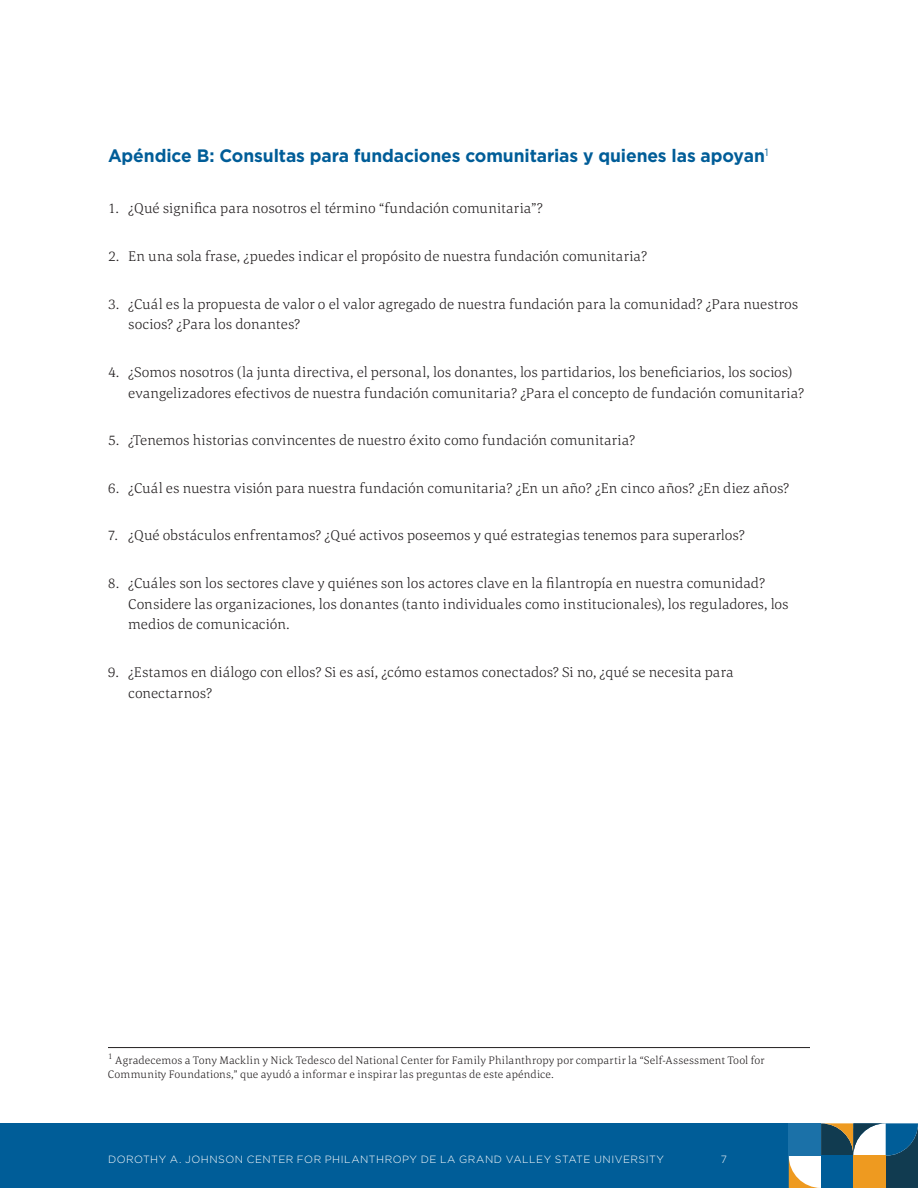
<style>
.page{position:relative;width:918px;height:1188px;background:#fff}
.page>*{position:absolute;margin:0;border:0;box-sizing:border-box;transform-origin:0 0}
.t1{font:700 18px "Gotham";letter-spacing:-.005em;color:#005d98}
.t2{font:300 14.7px/20.5px "Corda";letter-spacing:.005em;color:#231f20}
.t3{font:300 11.25px/14.2px "Corda";letter-spacing:.02em;color:#231f20}
.t4{font:300 10.5px "Gotham";letter-spacing:.045em;color:#fff}
</style>
<div class="page">
<div style="left:0;top:1123px;width:789px;height:65px;background:#005d98"></div>
<svg style="left:789px;top:1123px;width:129px;height:65px"></svg>
<div style="left:853px;top:1156px;width:33px;height:32px;background:#ee9a20"></div>
<hr style="left:108px;top:1047px;width:702px;height:1px;background:#231f20">
<p class="t1" style="left:108px;top:145px;width:662px">Apéndice B: Consultas para fundaciones comunitarias y quienes las apoyan<sup>1</sup></p>
<p class="t2" style="left:108px;top:198px;width:436px">1. ¿Qué significa para nosotros el término “fundación comunitaria”?</p>
<p class="t2" style="left:108px;top:245px;width:541px">2. En una sola frase, ¿puedes indicar el propósito de nuestra fundación comunitaria?</p>
<p class="t2" style="left:128px;top:293px;width:672px;text-indent:-20px">3. ¿Cuál es la propuesta de valor o el valor agregado de nuestra fundación para la comunidad? ¿Para nuestros socios? ¿Para los donantes?</p>
<p class="t2" style="left:128px;top:361px;width:678px;text-indent:-20px">4. ¿Somos nosotros (la junta directiva, el personal, los donantes, los partidarios, los beneficiarios, los socios) evangelizadores efectivos de nuestra fundación comunitaria? ¿Para el concepto de fundación comunitaria?</p>
<p class="t2" style="left:108px;top:430px;width:529px">5. ¿Tenemos historias convincentes de nuestro éxito como fundación comunitaria?</p>
<p class="t2" style="left:108px;top:477px;width:683px">6. ¿Cuál es nuestra visión para nuestra fundación comunitaria? ¿En un año? ¿En cinco años? ¿En diez años?</p>
<p class="t2" style="left:108px;top:525px;width:638px">7. ¿Qué obstáculos enfrentamos? ¿Qué activos poseemos y qué estrategias tenemos para superarlos?</p>
<p class="t2" style="left:128px;top:572px;width:662px;text-indent:-20px">8. ¿Cuáles son los sectores clave y quiénes son los actores clave en la filantropía en nuestra comunidad?<br>Considere las organizaciones, los donantes (tanto individuales como institucionales), los reguladores, los medios de comunicación.</p>
<p class="t2" style="left:128px;top:661px;width:607px;text-indent:-20px">9. ¿Estamos en diálogo con ellos? Si es así, ¿cómo estamos conectados? Si no, ¿qué se necesita para conectarnos?</p>
<p class="t3" style="left:108px;top:1053px;width:658px"><sup>1</sup> Agradecemos a Tony Macklin y Nick Tedesco del National Center for Family Philanthropy por compartir la “Self-Assessment Tool for<br>Community Foundations,” que ayudó a informar e inspirar las preguntas de este apéndice.</p>
<p class="t4" style="left:108px;top:1153px;width:558px">DOROTHY A. JOHNSON CENTER FOR PHILANTHROPY DE LA GRAND VALLEY STATE UNIVERSITY</p>
<p class="t4" style="left:721px;top:1153px;width:8px">7</p>
</div>
